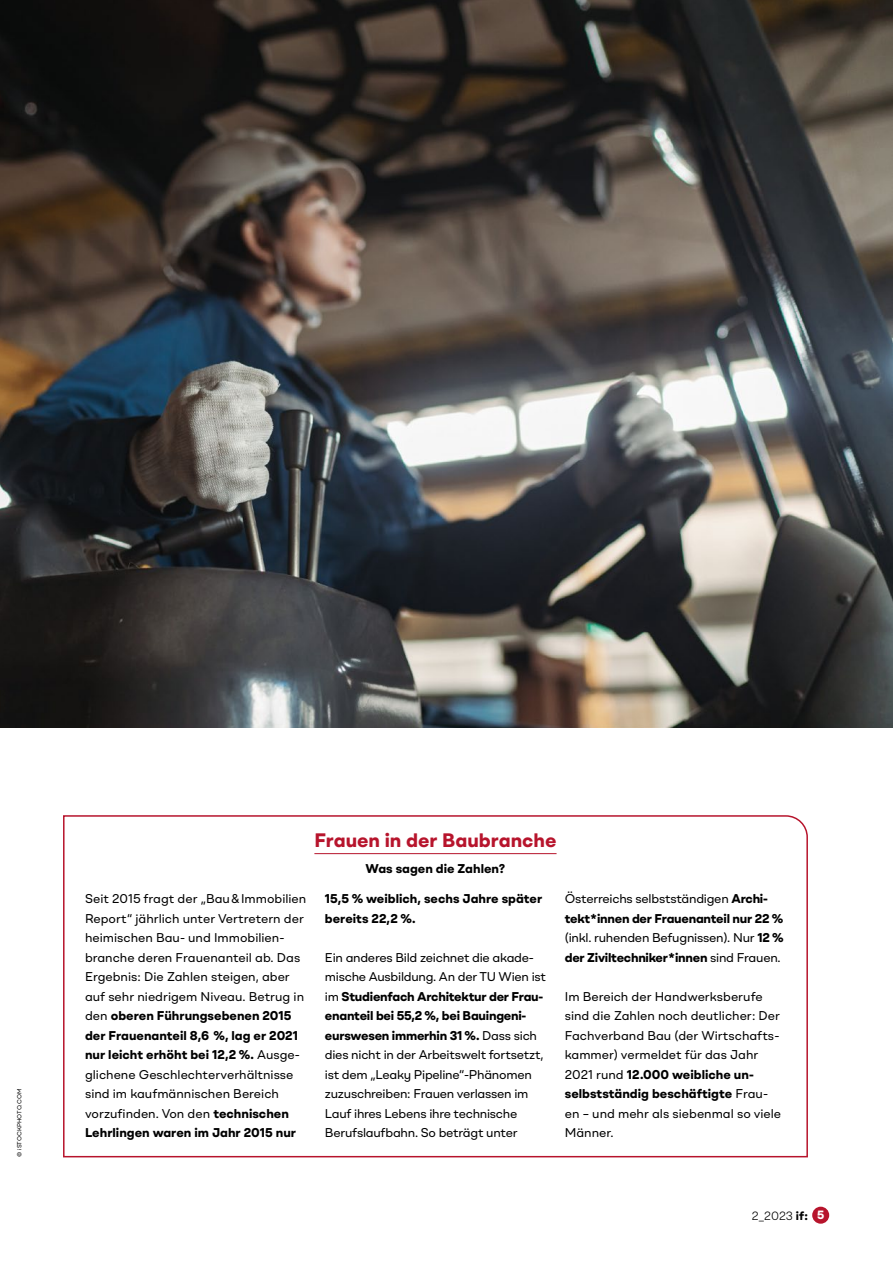
<style>
.page{position:relative;width:893px;height:1263px;background:#fff}
.page>*{position:absolute;margin:0;border:0;box-sizing:border-box;transform-origin:0 0}
.Kasten_Head{font:700 19.5px "BR Omny";color:#b7142c}
.t1{font:12.75px/19.5px "BR Omny";color:#000}
.t2{font:12.75px/19.5px "BR Omny";letter-spacing:-.02em;color:#000}
.Kasten_LT_Mager{font:700 12.75px/19.5px "BR Omny";color:#000}
.t3{font:300 12px "BR Omny";color:#000}
.t4{font:6px "BR Omny";letter-spacing:.01em;color:#000}
.s1{font-weight:700}
.s2{font-weight:700;color:#fff}
</style>
<div class="page">
<img style="left:0;top:0;width:893px;height:728px">
<div style="left:812px;top:1207px;width:17px;height:17px;background:#b7142c;border-radius:50%"></div>
<svg style="left:63px;top:815px;width:745px;height:343px"></svg>
<hr style="left:314px;top:853px;width:243px;height:1px;background:#b7142c">
<p class="t4" style="left:15px;top:1157px;width:69px;rotate:-90deg">© iSTOCKPHOTO.COM</p>
<p class="Kasten_Head" style="left:314px;top:827px;width:244px">Frauen in der Baubranche</p>
<p class="Kasten_LT_Mager" style="left:366px;top:858px;width:141px">Was sagen die Zahlen?</p>
<p class="t1" style="left:85px;top:889px;width:223px">Seit 2015 fragt der „Bau &amp; Immobilien Report“ jährlich unter Vertretern der heimischen Bau- und Immobilien&shy;branche deren Frauenanteil ab. Das Ergebnis: Die Zahlen steigen, aber auf sehr niedrigem Niveau. Betrug in den <span class="s1">oberen Führungsebenen 2015 der Frauenanteil 8,6 %, lag er 2021 nur leicht erhöht bei 12,2 %.</span> Ausge&shy;glichene Geschlechterverhältnisse sind im kaufmännischen Bereich vorzufinden. Von den <span class="s1">technischen Lehrlingen waren im Jahr 2015 nur</span></p>
<p class="Kasten_LT_Mager" style="left:325px;top:888px;width:219px">15,5 % weiblich, sechs Jahre später bereits 22,2 %.</p>
<p class="t2" style="left:325px;top:947px;width:223px">Ein anderes Bild zeichnet die akade&shy;mische Ausbildung. An der TU Wien ist im <span class="s1">Studienfach Architektur der Frau&shy;enanteil bei 55,2 %, bei Bauingeni&shy;eurswesen immerhin 31 %.</span> Dass sich dies nicht in der Arbeitswelt fortsetzt, ist dem „Leaky Pipeline“-Phänomen zuzuschreiben: Frauen verlassen im Lauf ihres Lebens ihre technische Berufslaufbahn. So beträgt unter</p>
<p class="t2" style="left:565px;top:889px;width:220px">Österreichs selbstständigen <span class="s1">Archi&shy;tekt*innen der Frauenanteil nur 22 % </span>(inkl. ruhenden Befugnissen). Nur <span class="s1">12 % der Ziviltechniker*innen</span> sind Frauen.</p>
<p class="t1" style="left:565px;top:986px;width:218px">Im Bereich der Handwerksberufe sind die Zahlen noch deutlicher: Der<br>Fachverband Bau (der Wirtschafts&shy;kammer) vermeldet für das Jahr<br>2021 rund <span class="s1">12.000 weibliche un&shy;selbstständig beschäftigte</span> Frau&shy;en – und mehr als siebenmal so viele<br>Männer.</p>
<p class="t3" style="left:752px;top:1208px;width:74px">2_2023 <span class="s1">if:</span> <span class="s2">5</span></p>
</div>
